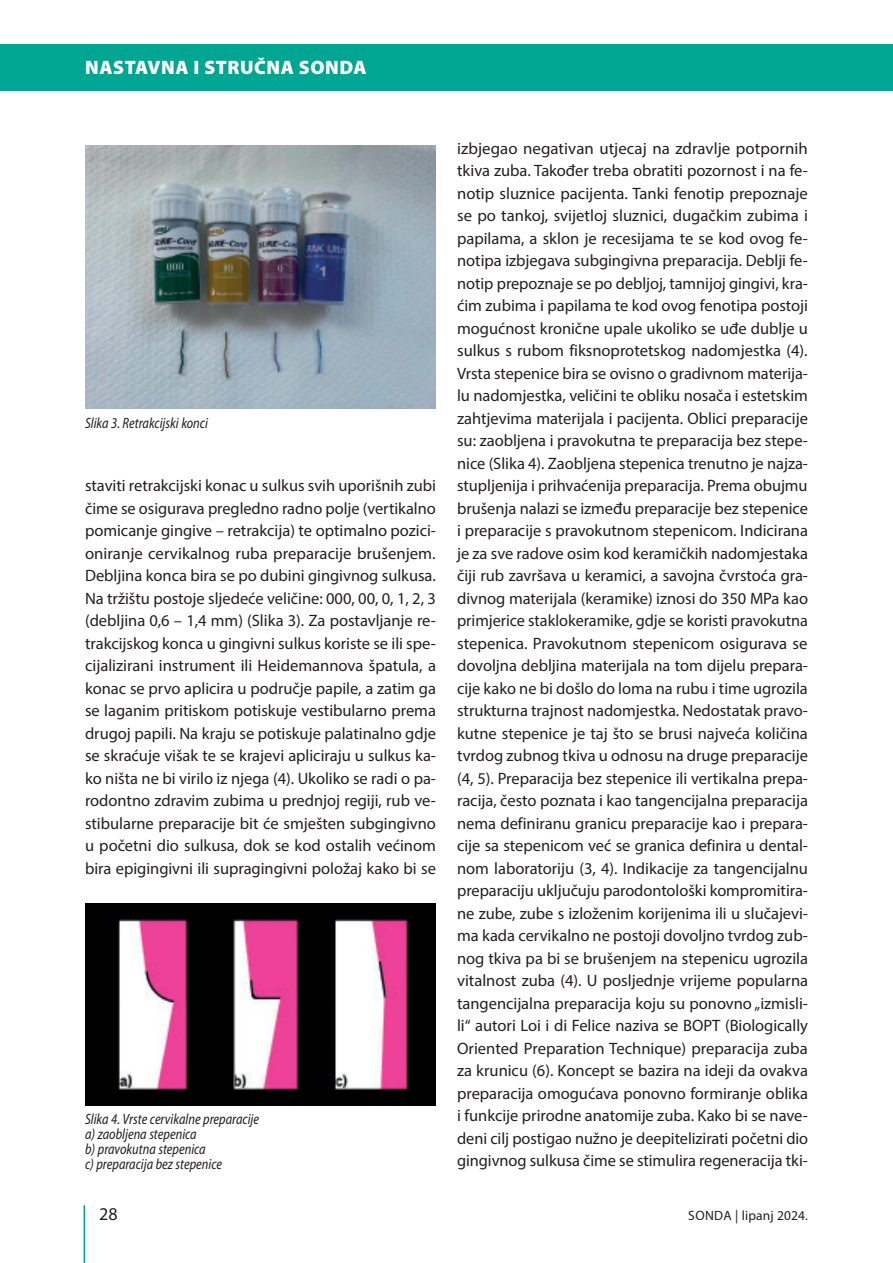
<style>
.page{position:relative;width:893px;height:1263px;background:#fff}
.page>*{position:absolute;margin:0;border:0;box-sizing:border-box;transform-origin:0 0}
.t1{font:900 19.5px "Myriad Pro";letter-spacing:.03em;color:#fff}
.t2{font:18px "Myriad Pro";color:#231f20}
.t3{font:16.5px/22.5px "Myriad Pro";letter-spacing:-.005em;color:#231f20;text-align:justify}
.t4{font:italic semi-condensed 15px/15px "Myriad Pro";color:#231f20;scale:.9 1}
.t5{font:13.5px "Myriad Pro";letter-spacing:.01em;color:#231f20}
</style>
<div class="page">
<div style="left:0;top:44px;width:893px;height:46px;background:#00a692"></div>
<img style="left:85px;top:903px;width:351px;height:202px">
<img style="left:85px;top:146px;width:351px;height:263px">
<hr style="left:84px;top:1205px;width:1px;height:58px;background:#00a692">
<p class="t1" style="left:85px;top:57px;width:283px">NASTAVNA I STRUČNA SONDA</p>
<p class="t4" style="left:85px;top:415px;width:138px">Slika 3. Retrakcijski konci</p>
<p class="t3" style="left:85px;top:474px;width:353px">staviti retrakcijski konac u sulkus svih uporišnih zubi čime se osigurava pregledno radno polje (vertikalno pomicanje gingive – retrakcija) te optimalno pozici&shy;oniranje cervikalnog ruba preparacije brušenjem.<br>Debljina konca bira se po dubini gingivnog sulkusa.<br>Na tržištu postoje sljedeće veličine: 000, 00, 0, 1, 2, 3 (debljina 0,6 – 1,4 mm) (Slika 3). Za postavljanje re&shy;trakcijskog konca u gingivni sulkus koriste se ili spe&shy;cijalizirani instrument ili Heidemannova špatula, a konac se prvo aplicira u područje papile, a zatim ga se laganim pritiskom potiskuje vestibularno prema drugoj papili. Na kraju se potiskuje palatinalno gdje se skraćuje višak te se krajevi apliciraju u sulkus ka&shy;ko ništa ne bi virilo iz njega (4). Ukoliko se radi o pa&shy;rodontno zdravim zubima u prednjoj regiji, rub ve&shy;stibularne preparacije bit će smješten subgingivno u početni dio sulkusa, dok se kod ostalih većinom bira epigingivni ili supragingivni položaj kako bi se</p>
<p class="t4" style="left:85px;top:1111px;width:195px">Slika 4. Vrste cervikalne preparacije a) zaobljena stepenica<br>b) pravokutna stepenica<br>c) preparacija bez stepenice</p>
<p class="t3" style="left:457px;top:137px;width:353px">izbjegao negativan utjecaj na zdravlje potpornih tkiva zuba. Također treba obratiti pozornost i na fe&shy;notip sluznice pacijenta. Tanki fenotip prepoznaje se po tankoj, svijetloj sluznici, dugačkim zubima i papilama, a sklon je recesijama te se kod ovog fe&shy;notipa izbjegava subgingivna preparacija. Deblji fe&shy;notip prepoznaje se po debljoj, tamnijoj gingivi, kra&shy;ćim zubima i papilama te kod ovog fenotipa postoji mogućnost kronične upale ukoliko se uđe dublje u sulkus s rubom fiksnoprotetskog nadomjestka (4).<br>Vrsta stepenice bira se ovisno o gradivnom materija&shy;lu nadomjestka, veličini te obliku nosača i estetskim zahtjevima materijala i pacijenta. Oblici preparacije su: zaobljena i pravokutna te preparacija bez stepe&shy;nice (Slika 4). Zaobljena stepenica trenutno je najza&shy;stupljenija i prihvaćenija preparacija. Prema obujmu brušenja nalazi se između preparacije bez stepenice i preparacije s pravokutnom stepenicom. Indicirana je za sve radove osim kod keramičkih nadomjestaka čiji rub završava u keramici, a savojna čvrstoća gra&shy;divnog materijala (keramike) iznosi do 350 MPa kao primjerice staklokeramike, gdje se koristi pravokutna stepenica. Pravokutnom stepenicom osigurava se dovoljna debljina materijala na tom dijelu prepara&shy;cije kako ne bi došlo do loma na rubu i time ugrozila strukturna trajnost nadomjestka. Nedostatak pravo&shy;kutne stepenice je taj što se brusi najveća količina tvrdog zubnog tkiva u odnosu na druge preparacije (4, 5). Preparacija bez stepenice ili vertikalna prepa&shy;racija, često poznata i kao tangencijalna preparacija nema definiranu granicu preparacije kao i prepara&shy;cije sa stepenicom već se granica definira u dental&shy;nom laboratoriju (3, 4). Indikacije za tangencijalnu preparaciju uključuju parodontološki kompromitira&shy;ne zube, zube s izloženim korijenima ili u slučajevi&shy;ma kada cervikalno ne postoji dovoljno tvrdog zub&shy;nog tkiva pa bi se brušenjem na stepenicu ugrozila vitalnost zuba (4). U posljednje vrijeme popularna tangencijalna preparacija koju su ponovno „izmisli&shy;li“ autori Loi i di Felice naziva se BOPT (Biologically Oriented Preparation Technique) preparacija zuba za krunicu (6). Koncept se bazira na ideji da ovakva preparacija omogućava ponovno formiranje oblika i funkcije prirodne anatomije zuba. Kako bi se nave&shy;deni cilj postigao nužno je deepitelizirati početni dio gingivnog sulkusa čime se stimulira regeneracija tki-</p>
<p class="t2" style="left:99px;top:1203px;width:20px">28</p>
<p class="t5" style="left:688px;top:1207px;width:121px">SONDA | lipanj 2024.</p>
</div>
